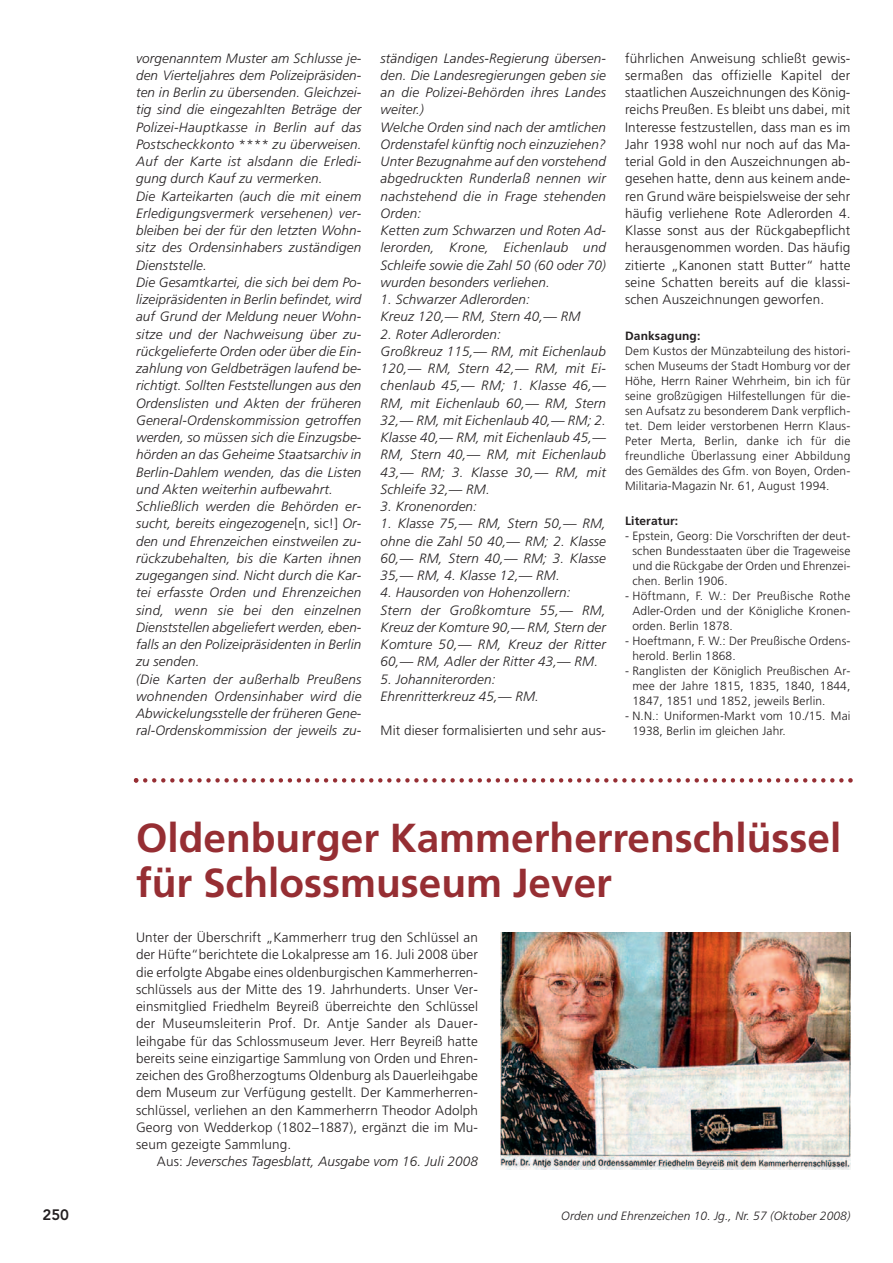
<style>
.page{position:relative;width:893px;height:1263px;background:#fff}
.page>*{position:absolute;margin:0;border:0;box-sizing:border-box;transform-origin:0 0}
.t1{font:700 40.5px/45px "Frutiger";color:#962e33}
.t2{font:800 15px "Avenir";color:#231f20}
.t3{font:italic 300 13.5px/17.2px "Frutiger";letter-spacing:.01em;color:#231f20}
.t4{font:300 13.5px/17.2px "Frutiger";letter-spacing:.01em;color:#231f20;text-align:justify}
.t5{font:300 12px/15px "Frutiger";letter-spacing:.01em;color:#231f20;text-align:justify}
.t6{font:italic 300 12px "Frutiger";letter-spacing:.01em;color:#231f20}
.t7{font:700 12px "Frutiger";letter-spacing:.01em;color:#231f20}
.s1{font-style:normal}
</style>
<div class="page">
<svg style="left:134px;top:778px;width:719px;height:5px"></svg>
<img style="left:501px;top:933px;width:349px;height:236px">
<p class="t3" style="left:136px;top:50px;width:227px">vorgenanntem Muster am Schlusse je&shy;den Vierteljahres dem Polizeipräsiden&shy;ten in Berlin zu übersenden. Gleichzei&shy;tig sind die eingezahlten Beträge der Polizei-Hauptkasse in Berlin auf das Postscheckkonto **** zu überweisen.<br>Auf der Karte ist alsdann die Erledi&shy;gung durch Kauf zu vermerken.<br>Die Karteikarten (auch die mit einem Erledigungsvermerk versehenen) ver&shy;bleiben bei der für den letzten Wohn&shy;sitz des Ordensinhabers zuständigen Dienststelle.<br>Die Gesamtkartei, die sich bei dem Po&shy;lizeipräsidenten in Berlin befindet, wird auf Grund der Meldung neuer Wohn&shy;sitze und der Nachweisung über zu&shy;rückgelieferte Orden oder über die Ein&shy;zahlung von Geldbeträgen laufend be&shy;richtigt. Sollten Feststellungen aus den Ordenslisten und Akten der früheren General-Ordenskommission getroffen werden, so müssen sich die Einzugsbe&shy;hörden an das Geheime Staatsarchiv in Berlin-Dahlem wenden, das die Listen und Akten weiterhin aufbewahrt.<br>Schließlich werden die Behörden er&shy;sucht, bereits eingezogene<span class="s1">[n, sic!]</span> Or&shy;den und Ehrenzeichen einstweilen zu&shy;rückzubehalten, bis die Karten ihnen zugegangen sind. Nicht durch die Kar&shy;tei erfasste Orden und Ehrenzeichen sind, wenn sie bei den einzelnen Dienststellen abgeliefert werden, eben&shy;falls an den Polizeipräsidenten in Berlin zu senden.<br>(Die Karten der außerhalb Preußens wohnenden Ordensinhaber wird die Abwickelungsstelle der früheren Gene&shy;ral-Ordenskommission der jeweils zu-</p>
<p class="t3" style="left:381px;top:50px;width:227px">ständigen Landes-Regierung übersen&shy;den. Die Landesregierungen geben sie an die Polizei-Behörden ihres Landes weiter.)<br>Welche Orden sind nach der amtlichen<br>Ordenstafel künftig noch einzuziehen?<br>Unter Bezugnahme auf den vorstehend abgedruckten Runderlaß nennen wir nachstehend die in Frage stehenden<br>Orden:<br>Ketten zum Schwarzen und Roten Ad&shy;lerorden, Krone, Eichenlaub und<br>Schleife sowie die Zahl 50 (60 oder 70) wurden besonders verliehen.</p>
<p class="t3" style="left:381px;top:292px;width:201px">1. Schwarzer Adlerorden:<br>Kreuz 120,— RM, Stern 40,— RM</p>
<p class="t3" style="left:381px;top:326px;width:227px">2. Roter Adlerorden:<br>Großkreuz 115,— RM, mit Eichenlaub<br>120,— RM, Stern 42,— RM, mit Ei&shy;chenlaub 45,— RM; 1. Klasse 46,—<br>RM, mit Eichenlaub 60,— RM, Stern<br>32,— RM, mit Eichenlaub 40,— RM; 2.<br>Klasse 40,— RM, mit Eichenlaub 45,—<br>RM, Stern 40,— RM, mit Eichenlaub<br>43,— RM; 3. Klasse 30,— RM, mit<br>Schleife 32,— RM.</p>
<p class="t3" style="left:381px;top:499px;width:98px">3. Kronenorden:</p>
<p class="t3" style="left:381px;top:516px;width:227px;text-align:justify">1. Klasse 75,— RM, Stern 50,— RM, ohne die Zahl 50 40,— RM; 2. Klasse 60,— RM, Stern 40,— RM; 3. Klasse 35,— RM, 4. Klasse 12,— RM.</p>
<p class="t3" style="left:381px;top:585px;width:227px">4. Hausorden von Hohenzollern:<br>Stern der Großkomture 55,— RM,<br>Kreuz der Komture 90,— RM, Stern der<br>Komture 50,— RM, Kreuz der Ritter<br>60,— RM, Adler der Ritter 43,— RM.</p>
<p class="t3" style="left:381px;top:671px;width:160px">5. Johanniterorden:<br>Ehrenritterkreuz 45,— RM.</p>
<p class="t4" style="left:381px;top:723px;width:227px">Mit dieser formalisierten und sehr aus-</p>
<p class="t4" style="left:625px;top:50px;width:227px">führlichen Anweisung schließt gewis&shy;sermaßen das offizielle Kapitel der staatlichen Auszeichnungen des König&shy;reichs Preußen. Es bleibt uns dabei, mit Interesse festzustellen, dass man es im Jahr 1938 wohl nur noch auf das Ma&shy;terial Gold in den Auszeichnungen ab&shy;gesehen hatte, denn aus keinem ande&shy;ren Grund wäre beispielsweise der sehr häufig verliehene Rote Adlerorden 4.<br>Klasse sonst aus der Rückgabepflicht herausgenommen worden. Das häufig zitierte „Kanonen statt Butter“ hatte seine Schatten bereits auf die klassi&shy;schen Auszeichnungen geworfen.</p>
<p class="t7" style="left:625px;top:331px;width:77px">Danksagung:</p>
<p class="t5" style="left:625px;top:344px;width:227px">Dem Kustos der Münzabteilung des histori&shy;schen Museums der Stadt Homburg vor der Höhe, Herrn Rainer Wehrheim, bin ich für seine großzügigen Hilfestellungen für die&shy;sen Aufsatz zu besonderem Dank verpflich&shy;tet. Dem leider verstorbenen Herrn Klaus-Peter Merta, Berlin, danke ich für die freundliche Überlassung einer Abbildung des Gemäldes des Gfm. von Boyen, Orden-Militaria-Magazin Nr. 61, August 1994.</p>
<p class="t7" style="left:625px;top:515px;width:55px">Literatur:</p>
<p class="t5" style="left:632px;top:529px;width:220px;text-indent:-7px">- Epstein, Georg: Die Vorschriften der deut&shy;schen Bundesstaaten über die Trageweise und die Rückgabe der Orden und Ehrenzei&shy;chen. Berlin 1906.</p>
<p class="t5" style="left:632px;top:589px;width:220px;text-indent:-7px">- Höftmann, F. W.: Der Preußische Rothe Adler-Orden und der Königliche Kronen&shy;orden. Berlin 1878.</p>
<p class="t5" style="left:632px;top:634px;width:220px;text-indent:-7px">- Hoeftmann, F. W.: Der Preußische Ordens&shy;herold. Berlin 1868.</p>
<p class="t5" style="left:632px;top:664px;width:220px;text-indent:-7px">- Ranglisten der Königlich Preußischen Ar&shy;mee der Jahre 1815, 1835, 1840, 1844, 1847, 1851 und 1852, jeweils Berlin.</p>
<p class="t5" style="left:632px;top:709px;width:220px;text-indent:-7px">- N.N.: Uniformen-Markt vom 10./15. Mai<br>1938, Berlin im gleichen Jahr.</p>
<h1 class="t1" style="left:136px;top:818px;width:707px">Oldenburger Kammerherrenschlüssel für Schlossmuseum Jever</h1>
<p class="t4" style="left:136px;top:930px;width:343px">Unter der Überschrift „Kammerherr trug den Schlüssel an der Hüfte“berichtete die Lokalpresse am 16. Juli 2008 über die erfolgte Abgabe eines oldenburgischen Kammerherren&shy;schlüssels aus der Mitte des 19. Jahrhunderts. Unser Ver&shy;einsmitglied Friedhelm Beyreiß überreichte den Schlüssel der Museumsleiterin Prof. Dr. Antje Sander als Dauer&shy;leihgabe für das Schlossmuseum Jever. Herr Beyreiß hatte bereits seine einzigartige Sammlung von Orden und Ehren&shy;zeichen des Großherzogtums Oldenburg als Dauerleihgabe dem Museum zur Verfügung gestellt. Der Kammerherren&shy;schlüssel, verliehen an den Kammerherrn Theodor Adolph Georg von Wedderkop (1802–1887), ergänzt die im Mu&shy;seum gezeigte Sammlung.</p>
<p class="t3" style="left:157px;top:1154px;width:323px"><span class="s1">Aus:</span> Jeversches Tagesblatt, Ausgabe vom 16. Juli 2008</p>
<p class="t2" style="left:43px;top:1209px;width:28px">250</p>
<p class="t6" style="left:561px;top:1211px;width:291px">Orden und Ehrenzeichen 10. Jg., Nr. 57 (Oktober 2008)</p>
</div>
